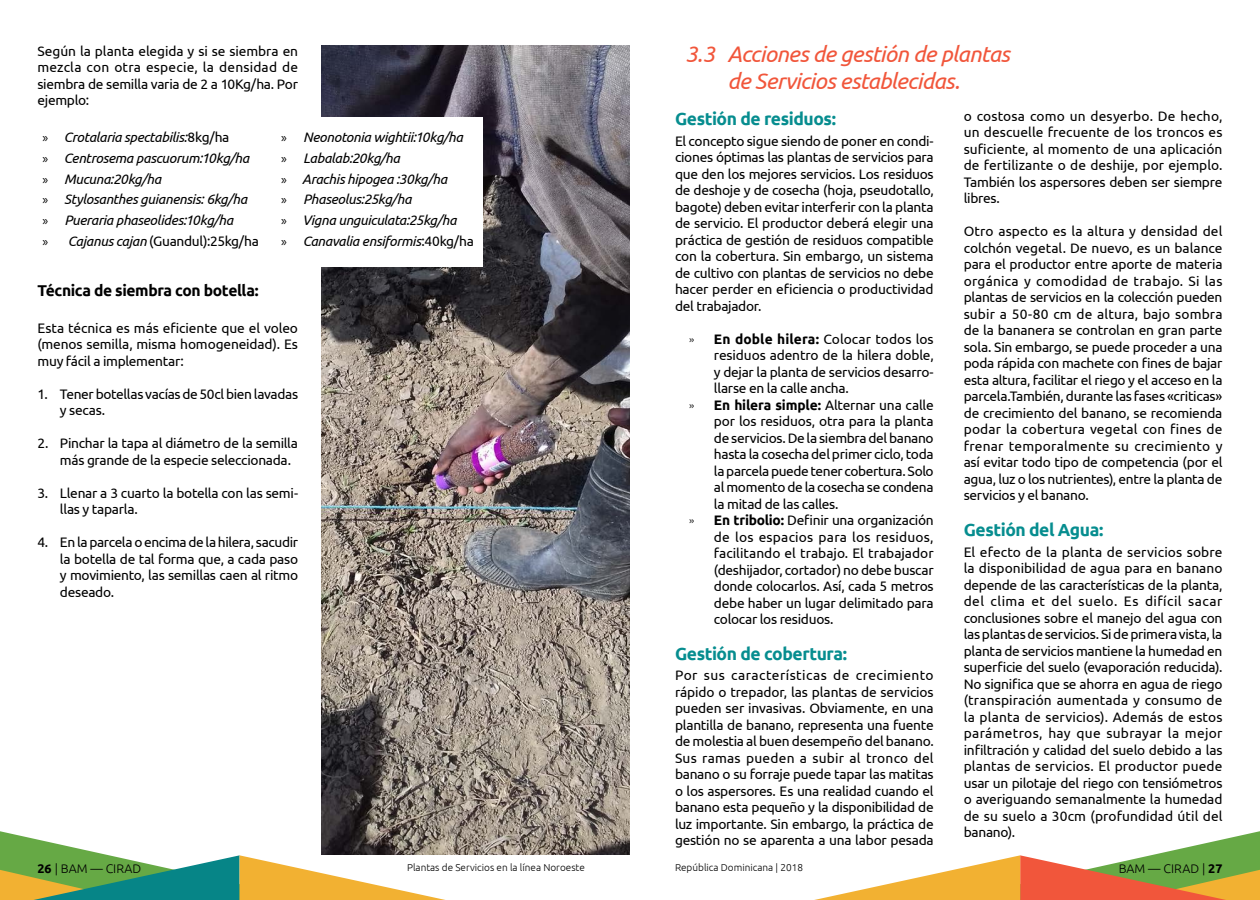
<style>
.page{position:relative;width:1260px;height:900px;background:#fff}
.page>*{position:absolute;margin:0;border:0;box-sizing:border-box;transform-origin:0 0}
.t1{font:italic 22.5px/27px "Ubuntu";letter-spacing:-.03em;color:#f1563b;text-align:center}
.t2{font:700 17.5px "Ubuntu";letter-spacing:-.025em;color:#068d8f}
.t3{font:700 15.62px "Ubuntu";letter-spacing:-.025em;color:#000}
.t4{font:13.75px/16.5px "Ubuntu";letter-spacing:-.02em;color:#000;text-align:justify}
.t5{font:italic 13.75px "Ubuntu";letter-spacing:-.025em;color:#000}
.t6{font:13.75px "Ubuntu";color:#000}
.t7{font:13.75px "Ubuntu";letter-spacing:.015em;color:#000}
.t8{font:300 12.5px "Ubuntu";color:#000}
.t9{font:300 10px "Ubuntu";color:#000}
.s1{font-family:"Myriad Pro";font-style:normal}
.s2{font-style:normal}
.s3{font-family:"Myriad Pro"}
.s4{font-style:italic}
.s5{font-family:"Helvetica Neue";font-weight:300}
.s6{font-weight:700}
</style>
<div class="page">
<svg style="left:0;top:831px;width:240px;height:69px"></svg>
<svg style="left:1020px;top:831px;width:240px;height:69px"></svg>
<svg style="left:240px;top:721px;width:205px;height:179px"></svg>
<svg style="left:814px;top:855px;width:206px;height:45px"></svg>
<img style="left:322px;top:45px;width:308px;height:810px">
<div style="left:252px;top:117px;width:230px;height:150px;background:#fff"></div>
<p class="t4" style="left:38px;top:42px;width:262px">Según la planta elegida y si se siembra en mezcla con otra especie, la densidad de siembra de semilla varia de 2 a 10Kg/ha. Por ejemplo:</p>
<p class="t5" style="left:42px;top:129px;width:188px"><span class="s1">»</span> Crotalaria spectabilis:<span class="s2">8kg/ha</span></p>
<p class="t5" style="left:281px;top:129px;width:183px"><span class="s1">»</span> Neonotonia wightii:10kg/ha</p>
<p class="t5" style="left:42px;top:150px;width:208px"><span class="s1">»</span> Centrosema pascuorum:10kg/ha</p>
<p class="t5" style="left:281px;top:150px;width:120px"><span class="s1">»</span> Labalab:20kg/ha</p>
<p class="t5" style="left:42px;top:170px;width:120px"><span class="s1">»</span> Mucuna:20kg/ha</p>
<p class="t5" style="left:281px;top:170px;width:168px"><span class="s1">»</span> Arachis hipogea :30kg/ha</p>
<p class="t5" style="left:42px;top:191px;width:206px"><span class="s1">»</span> Stylosanthes guianensis: 6kg/ha</p>
<p class="t5" style="left:281px;top:191px;width:132px"><span class="s1">»</span> Phaseolus:25kg/ha</p>
<p class="t5" style="left:42px;top:212px;width:192px"><span class="s1">»</span> Pueraria phaseolides:10kg/ha</p>
<p class="t5" style="left:281px;top:212px;width:177px"><span class="s1">»</span> Vigna unguiculata:25kg/ha</p>
<p class="t4" style="left:43px;top:232px;width:218px"><span class="s3">»</span> <span class="s4">Cajanus cajan</span> (Guandul):25kg/ha</p>
<p class="t5" style="left:281px;top:232px;width:194px"><span class="s1">»</span> Canavalia ensiformis<span class="s2">:40kg/ha</span></p>
<p class="t3" style="left:38px;top:281px;width:223px">Técnica de siembra con botella:</p>
<p class="t4" style="left:38px;top:319px;width:262px">Esta técnica es más eficiente que el voleo (menos semilla, misma homogeneidad). Es muy fácil a implementar:</p>
<p class="t4" style="left:60px;top:385px;width:240px;text-indent:-22px">1. Tener botellas vacías de 50cl bien lavadas y secas.</p>
<p class="t4" style="left:60px;top:435px;width:240px;text-indent:-22px">2. Pinchar la tapa al diámetro de la semilla más grande de la especie seleccionada.</p>
<p class="t4" style="left:60px;top:484px;width:240px;text-indent:-22px">3. Llenar a 3 cuarto la botella con las semi&shy;llas y taparla.</p>
<p class="t4" style="left:60px;top:534px;width:240px;text-indent:-22px">4. En la parcela o encima de la hilera, sacudir la botella de tal forma que, a cada paso y movimiento, las semillas caen al ritmo deseado.</p>
<h1 class="t1" style="left:685px;top:40px;width:326px">3.3 Acciones de gestión de plantas de Servicios establecidas.</h1>
<p class="t2" style="left:675px;top:109px;width:163px">Gestión de residuos:</p>
<p class="t4" style="left:675px;top:132px;width:260px">El concepto sigue siendo de poner en condi&shy;ciones óptimas las plantas de servicios para que den los mejores servicios. Los residuos de deshoje y de cosecha (hoja, pseudotallo, bagote) deben evitar interferir con la planta de servicio. El productor deberá elegir una práctica de gestión de residuos compatible con la cobertura. Sin embargo, un sistema de cultivo con plantas de servicios no debe hacer perder en eficiencia o productividad del trabajador.</p>
<p class="t6" style="left:689px;top:330px;width:246px"><span class="s5">»</span> <span class="s6">En doble hilera:</span> Colocar todos los</p>
<p class="t4" style="left:714px;top:347px;width:221px">residuos adentro de la hilera doble,</p>
<p class="t4" style="left:714px;top:363px;width:221px">y dejar la planta de servicios desarro-</p>
<p class="t4" style="left:714px;top:380px;width:136px">llarse en la calle ancha.</p>
<p class="t4" style="left:689px;top:396px;width:246px"><span class="s5">»</span> <span class="s6">En hilera simple:</span> Alternar una calle</p>
<p class="t4" style="left:714px;top:413px;width:221px">por los residuos, otra para la planta</p>
<p class="t4" style="left:714px;top:429px;width:221px">de servicios. De la siembra del banano</p>
<p class="t4" style="left:714px;top:446px;width:221px">hasta la cosecha del primer ciclo, toda</p>
<p class="t4" style="left:714px;top:462px;width:221px">la parcela puede tener cobertura. Solo</p>
<p class="t4" style="left:714px;top:479px;width:221px">al momento de la cosecha se condena</p>
<p class="t4" style="left:714px;top:495px;width:126px">la mitad de las calles.</p>
<p class="t4" style="left:689px;top:512px;width:246px"><span class="s5">»</span> <span class="s6">En tribolio:</span> Definir una organización</p>
<p class="t7" style="left:714px;top:528px;width:221px">de los espacios para los residuos,</p>
<p class="t6" style="left:714px;top:545px;width:221px">facilitando el trabajo. El trabajador</p>
<p class="t4" style="left:714px;top:561px;width:221px">(deshijador, cortador) no debe buscar</p>
<p class="t4" style="left:714px;top:578px;width:221px">donde colocarlos. Así, cada 5 metros</p>
<p class="t4" style="left:714px;top:594px;width:221px">debe haber un lugar delimitado para</p>
<p class="t4" style="left:714px;top:611px;width:121px">colocar los residuos.</p>
<p class="t2" style="left:675px;top:643px;width:174px">Gestión de cobertura:</p>
<p class="t4" style="left:675px;top:667px;width:260px">Por sus características de crecimiento rápido o trepador, las plantas de servicios pueden ser invasivas. Obviamente, en una plantilla de banano, representa una fuente de molestia al buen desempeño del banano.<br>Sus ramas pueden a subir al tronco del banano o su forraje puede tapar las matitas o los aspersores. Es una realidad cuando el banano esta pequeño y la disponibilidad de luz importante. Sin embargo, la práctica de gestión no se aparenta a una labor pesada</p>
<p class="t4" style="left:964px;top:107px;width:260px">o costosa como un desyerbo. De hecho, un descuelle frecuente de los troncos es suficiente, al momento de una aplicación de fertilizante o de deshije, por ejemplo.<br>También los aspersores deben ser siempre libres.</p>
<p class="t4" style="left:964px;top:223px;width:260px">Otro aspecto es la altura y densidad del colchón vegetal. De nuevo, es un balance para el productor entre aporte de materia orgánica y comodidad de trabajo. Si las plantas de servicios en la colección pueden subir a 50-80 cm de altura, bajo sombra de la bananera se controlan en gran parte sola. Sin embargo, se puede proceder a una poda rápida con machete con fines de bajar esta altura, facilitar el riego y el acceso en la parcela.También, durante las fases «criticas» de crecimiento del banano, se recomienda podar la cobertura vegetal con fines de frenar temporalmente su crecimiento y así evitar todo tipo de competencia (por el agua, luz o los nutrientes), entre la planta de servicios y el banano.</p>
<p class="t2" style="left:964px;top:520px;width:141px">Gestión del Agua:</p>
<p class="t4" style="left:964px;top:543px;width:260px">El efecto de la planta de servicios sobre la disponibilidad de agua para en banano depende de las características de la planta, del clima et del suelo. Es difícil sacar conclusiones sobre el manejo del agua con las plantas de servicios. Si de primera vista, la planta de servicios mantiene la humedad en superficie del suelo (evaporación reducida).<br>No significa que se ahorra en agua de riego (transpiración aumentada y consumo de la planta de servicios). Además de estos parámetros, hay que subrayar la mejor infiltración y calidad del suelo debido a las plantas de servicios. El productor puede usar un pilotaje del riego con tensiómetros o averiguando semanalmente la humedad de su suelo a 30cm (profundidad útil del banano).</p>
<p class="t8" style="left:38px;top:861px;width:105px"><span class="s6">26</span> | BAM — CIRAD</p>
<p class="t9" style="left:407px;top:861px;width:179px">Plantas de Servicios en la línea Noroeste</p>
<p class="t9" style="left:675px;top:861px;width:130px">República Dominicana | 2018</p>
<p class="t8" style="left:1119px;top:861px;width:105px">BAM — CIRAD | <span class="s6">27</span></p>
</div>
